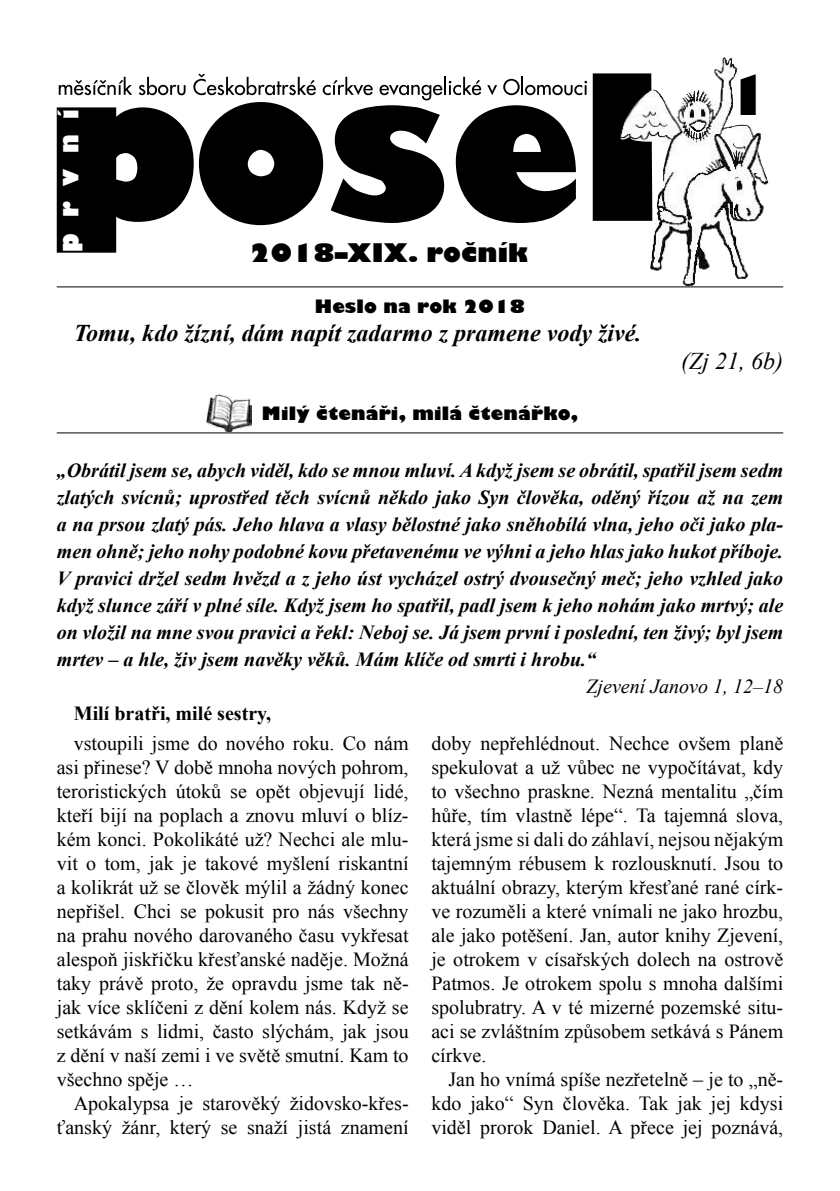
<style>
.page{position:relative;width:840px;height:1191px;background:#fff}
.page>*{position:absolute;margin:0;border:0;box-sizing:border-box;transform-origin:0 0}
.t1{font:800 54px "Gilbert";color:#000;scale:.84 1}
.t2{font:800 26px "Gilbert";letter-spacing:.67em;color:#fff;scale:.9 1}
.t3{font:800 25px "Gilbert";color:#000}
.t4{font:italic 700 24px "Times New Roman";color:#000}
.t5{font:italic 24px "Times New Roman";color:#000}
.t6{font:20px/24px "Times New Roman";color:#000;text-align:justify}
.t7{font:italic 700 20px/27px "Times New Roman";color:#000;text-align:justify}
.t8{font:700 20px "Times New Roman";color:#000}
.t9{font:italic 20px "Times New Roman";color:#000}
.t10{font:800 18px "Gilbert";letter-spacing:.01em;color:#000}
</style>
<div class="page">
<svg style="left:57px;top:73px;width:563px;height:180px;fill:#000"></svg>
<div style="left:57px;top:74px;width:532px;height:27px;background:#fff"></div>
<svg style="left:59px;top:77px;width:73px;height:18px"></svg>
<svg style="left:139px;top:77px;width:46px;height:18px"></svg>
<svg style="left:193px;top:74px;width:123px;height:21px"></svg>
<svg style="left:322px;top:77px;width:50px;height:18px"></svg>
<svg style="left:379px;top:77px;width:102px;height:23px"></svg>
<svg style="left:487px;top:85px;width:10px;height:10px"></svg>
<svg style="left:503px;top:77px;width:83px;height:18px"></svg>
<img style="left:620px;top:57px;width:148px;height:229px">
<hr style="left:57px;top:432px;width:725px;height:1px;background:#000">
<hr style="left:57px;top:286px;width:725px;height:1px;background:#000">
<img style="left:206px;top:394px;width:46px;height:38px">
<h2 class="t2" style="left:53px;top:252px;width:160px;rotate:-90deg">první</h2>
<p class="t3" style="left:249px;top:238px;width:279px">2018–XIX. ročník</p>
<p class="t10" style="left:315px;top:296px;width:212px">Heslo na rok 2018</p>
<p class="t4" style="left:74px;top:316px;width:569px">Tomu, kdo žízní, dám napít zadarmo z pramene vody živé.</p>
<p class="t10" style="left:262px;top:403px;width:317px">Milý čtenáři, milá čtenářko,</p>
<h1 class="t1" style="left:728px;top:63px;width:48px">1</h1>
<p class="t5" style="left:680px;top:345px;width:103px">(Zj 21, 6b)</p>
<p class="t7" style="left:57px;top:456px;width:727px">„Obrátil jsem se, abych viděl, kdo se mnou mluví. Akdyž jsem se obrátil, spatřil jsem sedm zlatých svícnů; uprostřed těch svícnů někdo jako Syn člověka, oděný řízou až na zem a na prsou zlatý pás. Jeho hlava a vlasy bělostné jako sněhobílá vlna, jeho oči jako pla&shy;men ohně; jeho nohy podobné kovu přetavenému ve výhni a jeho hlas jako hukot příboje.<br>V pravici držel sedm hvězd a z jeho úst vycházel ostrý dvousečný meč; jeho vzhled jako když slunce září v plné síle. Když jsem ho spatřil, padl jsem k jeho nohám jako mrtvý; ale on vložil na mne svou pravici a řekl: Neboj se. Já jsem první i poslední, ten živý; byl jsem mrtev – a hle, živ jsem navěky věků. Mám klíče od smrti i hrobu.“</p>
<p class="t9" style="left:586px;top:673px;width:198px">Zjevení Janovo 1, 12–18</p>
<p class="t8" style="left:74px;top:699px;width:199px">Milí bratři, milé sestry,</p>
<p class="t6" style="left:57px;top:730px;width:353px;text-indent:17px">vstoupili jsme do nového roku. Co nám asi přinese? V době mnoha nových pohrom, teroristických útoků se opět objevují lidé, kteří bijí na poplach a znovu mluví o blíz&shy;kém konci. Pokolikáté už? Nechci ale mlu&shy;vit o tom, jak je takové myšlení riskantní a kolikrát už se člověk mýlil a žádný konec nepřišel. Chci se pokusit pro nás všechny na prahu nového darovaného času vykřesat alespoň jiskřičku křesťanské naděje. Možná taky právě proto, že opravdu jsme tak ně&shy;jak více sklíčeni z dění kolem nás. Když se setkávám s lidmi, často slýchám, jak jsou z dění v naší zemi i ve světě smutní. Kam to všechno spěje …</p>
<p class="t6" style="left:57px;top:1091px;width:353px;text-align:right">Apokalypsa je starověký židovsko-křes&shy;ťanský žánr, který se snaží jistá znamení</p>
<p class="t6" style="left:431px;top:730px;width:353px">doby nepřehlédnout. Nechce ovšem planě spekulovat a už vůbec ne vypočítávat, kdy to všechno praskne. Nezná mentalitu „čím hůře, tím vlastně lépe“. Ta tajemná slova, která jsme si dali do záhlaví, nejsou nějakým tajemným rébusem k rozlousknutí. Jsou to aktuální obrazy, kterým křesťané rané círk&shy;ve rozuměli a které vnímali ne jako hrozbu, ale jako potěšení. Jan, autor knihy Zjevení, je otrokem v císařských dolech na ostrově Patmos. Je otrokem spolu s mnoha dalšími spolubratry. A v té mizerné pozemské situ&shy;aci se zvláštním způsobem setkává s Pánem církve.</p>
<p class="t6" style="left:431px;top:1067px;width:353px;text-indent:17px">Jan ho vnímá spíše nezřetelně – je to „ně&shy;kdo jako“ Syn člověka. Tak jak jej kdysi viděl prorok Daniel. A přece jej poznává,</p>
</div>
